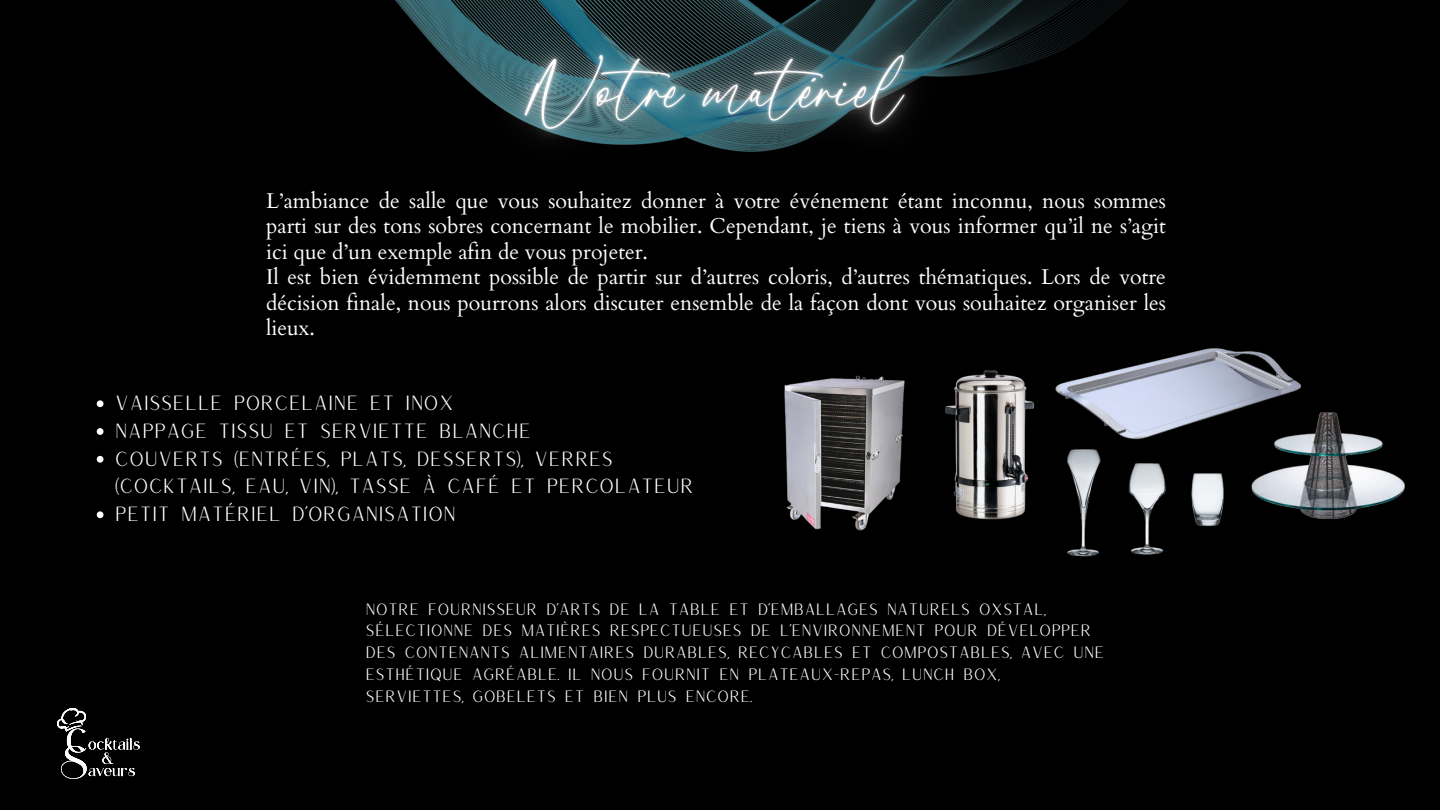
<style>
.page{position:relative;width:1440px;height:810px;background:#000}
.page>*{position:absolute;margin:0;border:0;box-sizing:border-box;transform-origin:0 0}
.t1{font:21.4px/25.5px "Cardo";color:#fff;text-align:justify}
.t2{font:20px/27.8px "Versailles";color:#fff}
.t3{font:16px/21.8px "Versailles";color:#fff}
</style>
<div class="page">
<img style="left:57px;top:708px;width:83px;height:71px">
<img style="left:395px;top:0;width:734px;height:74px">
<img style="left:784px;top:375px;width:121px;height:156px">
<img style="left:945px;top:370px;width:90px;height:150px">
<img style="left:1055px;top:348px;width:247px;height:92px">
<img style="left:1228px;top:394px;width:177px;height:126px">
<img style="left:1128px;top:446px;width:126px;height:109px">
<img style="left:1055px;top:434px;width:65px;height:123px">
<img style="left:446px;top:0;width:536px;height:152px">
<svg style="left:97px;top:400px;width:7px;height:7px"></svg>
<svg style="left:97px;top:428px;width:7px;height:7px"></svg>
<svg style="left:97px;top:456px;width:7px;height:7px"></svg>
<svg style="left:97px;top:511px;width:7px;height:7px"></svg>
<p class="t1" style="left:266px;top:188px;width:901px">L’ambiance de salle que vous souhaitez donner à votre événement étant inconnu, nous sommes parti sur des tons sobres concernant le mobilier. Cependant, je tiens à vous informer qu’il ne s’agit ici que d’un exemple afin de vous projeter.</p>
<p class="t1" style="left:266px;top:265px;width:901px">Il est bien évidemment possible de partir sur d’autres coloris, d’autres thématiques. Lors de votre décision finale, nous pourrons alors discuter ensemble de la façon dont vous souhaitez organiser les lieux.</p>
<p class="t2" style="left:115px;top:388px;width:341px">VAISSELLE PORCELAINE ET INOX</p>
<p class="t2" style="left:115px;top:416px;width:418px">NAPPAGE TISSU ET SERVIETTE BLANCHE</p>
<p class="t2" style="left:115px;top:444px;width:581px">COUVERTS (ENTRÉES, PLATS, DESSERTS), VERRES (COCKTAILS, EAU, VIN), TASSE À CAFÉ ET PERCOLATEUR</p>
<p class="t2" style="left:115px;top:499px;width:343px">PETIT MATÉRIEL D’ORGANISATION</p>
<p class="t3" style="left:366px;top:597px;width:741px">NOTRE FOURNISSEUR D’ARTS DE LA TABLE ET D’EMBALLAGES NATURELS OXSTAL, SÉLECTIONNE DES MATIÈRES RESPECTUEUSES DE L’ENVIRONNEMENT POUR DÉVELOPPER DES CONTENANTS ALIMENTAIRES DURABLES, RECYCABLES ET COMPOSTABLES, AVEC UNE ESTHÉTIQUE AGRÉABLE. IL NOUS FOURNIT EN PLATEAUX-REPAS, LUNCH BOX,<br>SERVIETTES, GOBELETS ET BIEN PLUS ENCORE.</p>
</div>
